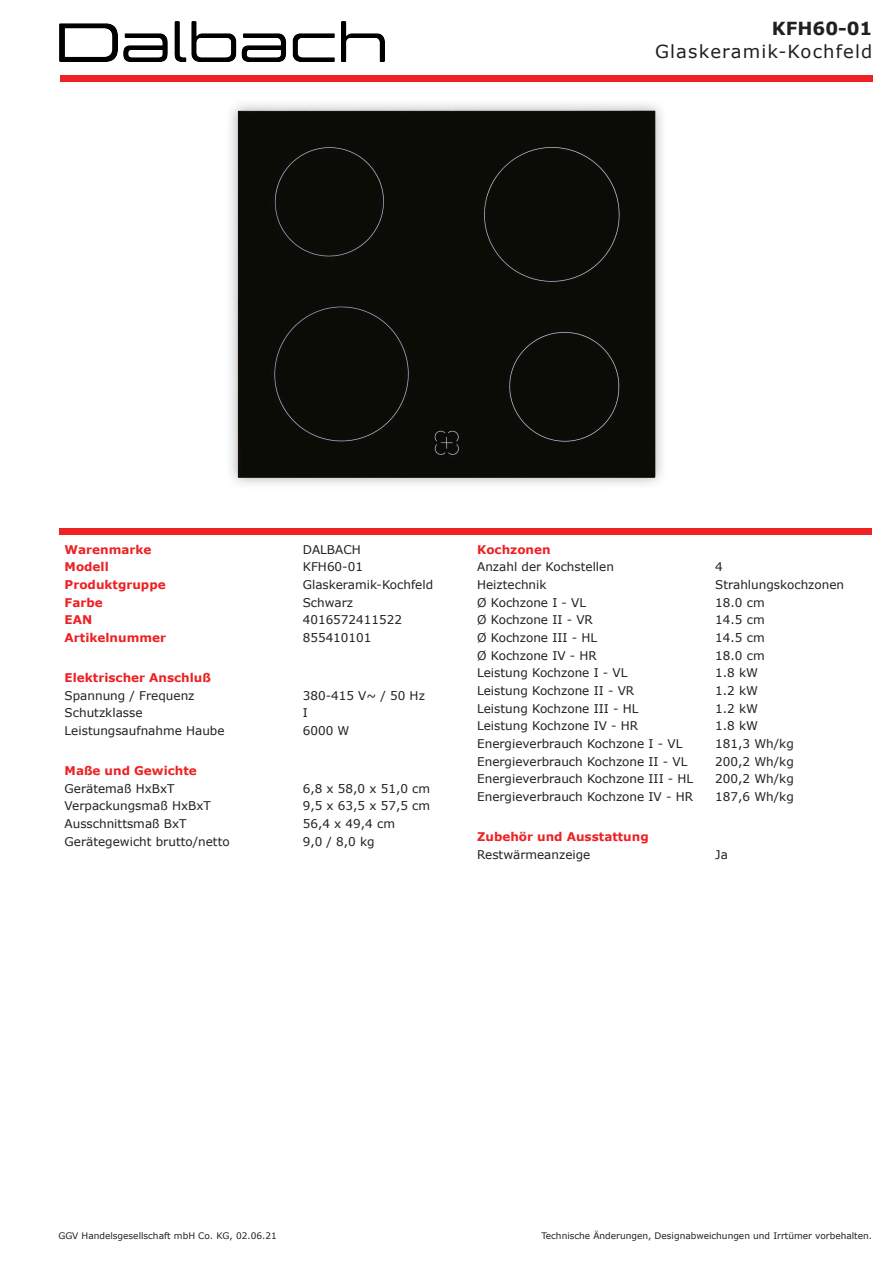
<style>
.page{position:relative;width:893px;height:1263px;background:#fff}
.page>*{position:absolute;margin:0;border:0;box-sizing:border-box;transform-origin:0 0}
.t1{font:18px "Verdana";letter-spacing:.065em;color:#231f20}
.t2{font:700 18px "Verdana";color:#231f20}
.t3{font:12px "Verdana";color:#231f20}
.t4{font:700 12px "Verdana";color:#ee2124}
.t5{font:9px "Verdana";color:#231f20}
</style>
<div class="page">
<img style="left:60px;top:22px;width:325px;height:40px">
<div style="left:60px;top:75px;width:812px;height:6px;background:#ee2124"></div>
<div style="left:60px;top:528px;width:812px;height:6px;background:#ee2124"></div>
<div style="left:225px;top:98px;width:443px;height:392px;background:#231f20;opacity:.35"></div>
<img style="left:237px;top:110px;width:418px;height:368px">
<h1 class="t2" style="left:772px;top:16px;width:102px">KFH60-01</h1>
<h1 class="t1" style="left:655px;top:39px;width:219px">Glaskeramik-Kochfeld</h1>
<p class="t4" style="left:65px;top:541px;width:88px">Warenmarke</p>
<p class="t3" style="left:303px;top:541px;width:59px">DALBACH</p>
<p class="t4" style="left:65px;top:558px;width:46px">Modell</p>
<p class="t3" style="left:303px;top:559px;width:62px">KFH60-01</p>
<p class="t4" style="left:65px;top:576px;width:103px">Produktgruppe</p>
<p class="t3" style="left:303px;top:576px;width:132px">Glaskeramik-Kochfeld</p>
<p class="t4" style="left:65px;top:594px;width:40px">Farbe</p>
<p class="t3" style="left:303px;top:594px;width:52px">Schwarz</p>
<p class="t4" style="left:65px;top:611px;width:29px">EAN</p>
<p class="t3" style="left:303px;top:612px;width:101px">4016572411522</p>
<p class="t4" style="left:65px;top:629px;width:103px">Artikelnummer</p>
<p class="t3" style="left:303px;top:629px;width:70px">855410101</p>
<p class="t4" style="left:65px;top:669px;width:148px">Elektrischer Anschluß</p>
<p class="t3" style="left:65px;top:687px;width:131px">Spannung / Frequenz</p>
<p class="t3" style="left:303px;top:687px;width:124px">380-415 V~ / 50 Hz</p>
<p class="t3" style="left:65px;top:705px;width:79px">Schutzklasse</p>
<p class="t3" style="left:303px;top:705px;width:7px">I</p>
<p class="t3" style="left:65px;top:722px;width:161px">Leistungsaufnahme Haube</p>
<p class="t3" style="left:303px;top:722px;width:48px">6000 W</p>
<p class="t4" style="left:65px;top:762px;width:134px">Maße und Gewichte</p>
<p class="t3" style="left:65px;top:780px;width:112px">Gerätemaß HxBxT</p>
<p class="t3" style="left:303px;top:780px;width:129px">6,8 x 58,0 x 51,0 cm</p>
<p class="t3" style="left:65px;top:798px;width:148px">Verpackungsmaß HxBxT</p>
<p class="t3" style="left:303px;top:798px;width:129px">9,5 x 63,5 x 57,5 cm</p>
<p class="t3" style="left:65px;top:815px;width:123px">Ausschnittsmaß BxT</p>
<p class="t3" style="left:303px;top:815px;width:94px">56,4 x 49,4 cm</p>
<p class="t3" style="left:65px;top:833px;width:167px">Gerätegewicht brutto/netto</p>
<p class="t3" style="left:303px;top:833px;width:73px">9,0 / 8,0 kg</p>
<p class="t4" style="left:477px;top:541px;width:75px">Kochzonen</p>
<p class="t3" style="left:477px;top:559px;width:138px">Anzahl der Kochstellen</p>
<p class="t3" style="left:715px;top:559px;width:9px">4</p>
<p class="t3" style="left:477px;top:576px;width:71px">Heiztechnik</p>
<p class="t3" style="left:715px;top:576px;width:130px">Strahlungskochzonen</p>
<p class="t3" style="left:477px;top:594px;width:111px">Ø Kochzone I - VL</p>
<p class="t3" style="left:715px;top:594px;width:51px">18.0 cm</p>
<p class="t3" style="left:477px;top:612px;width:117px">Ø Kochzone II - VR</p>
<p class="t3" style="left:715px;top:612px;width:51px">14.5 cm</p>
<p class="t3" style="left:477px;top:629px;width:121px">Ø Kochzone III - HL</p>
<p class="t3" style="left:715px;top:629px;width:51px">14.5 cm</p>
<p class="t3" style="left:477px;top:647px;width:121px">Ø Kochzone IV - HR</p>
<p class="t3" style="left:715px;top:647px;width:51px">18.0 cm</p>
<p class="t3" style="left:477px;top:665px;width:152px">Leistung Kochzone I - VL</p>
<p class="t3" style="left:715px;top:665px;width:44px">1.8 kW</p>
<p class="t3" style="left:477px;top:682px;width:159px">Leistung Kochzone II - VR</p>
<p class="t3" style="left:715px;top:682px;width:44px">1.2 kW</p>
<p class="t3" style="left:477px;top:700px;width:163px">Leistung Kochzone III - HL</p>
<p class="t3" style="left:715px;top:700px;width:44px">1.2 kW</p>
<p class="t3" style="left:477px;top:718px;width:163px">Leistung Kochzone IV - HR</p>
<p class="t3" style="left:715px;top:718px;width:44px">1.8 kW</p>
<p class="t3" style="left:477px;top:735px;width:207px">Energieverbrauch Kochzone I - VL</p>
<p class="t3" style="left:715px;top:735px;width:80px">181,3 Wh/kg</p>
<p class="t3" style="left:477px;top:753px;width:212px">Energieverbrauch Kochzone II - VL</p>
<p class="t3" style="left:715px;top:753px;width:80px">200,2 Wh/kg</p>
<p class="t3" style="left:477px;top:771px;width:218px">Energieverbrauch Kochzone III - HL</p>
<p class="t3" style="left:715px;top:771px;width:80px">200,2 Wh/kg</p>
<p class="t3" style="left:477px;top:788px;width:217px">Energieverbrauch Kochzone IV - HR</p>
<p class="t3" style="left:715px;top:788px;width:80px">187,6 Wh/kg</p>
<p class="t4" style="left:477px;top:828px;width:173px">Zubehör und Ausstattung</p>
<p class="t3" style="left:477px;top:846px;width:115px">Restwärmeanzeige</p>
<p class="t3" style="left:715px;top:846px;width:14px">Ja</p>
<p class="t5" style="left:58px;top:1230px;width:220px">GGV Handelsgesellschaft mbH Co. KG, 02.06.21</p>
<p class="t5" style="left:541px;top:1230px;width:332px">Technische Änderungen, Designabweichungen und Irrtümer vorbehalten.</p>
</div>
